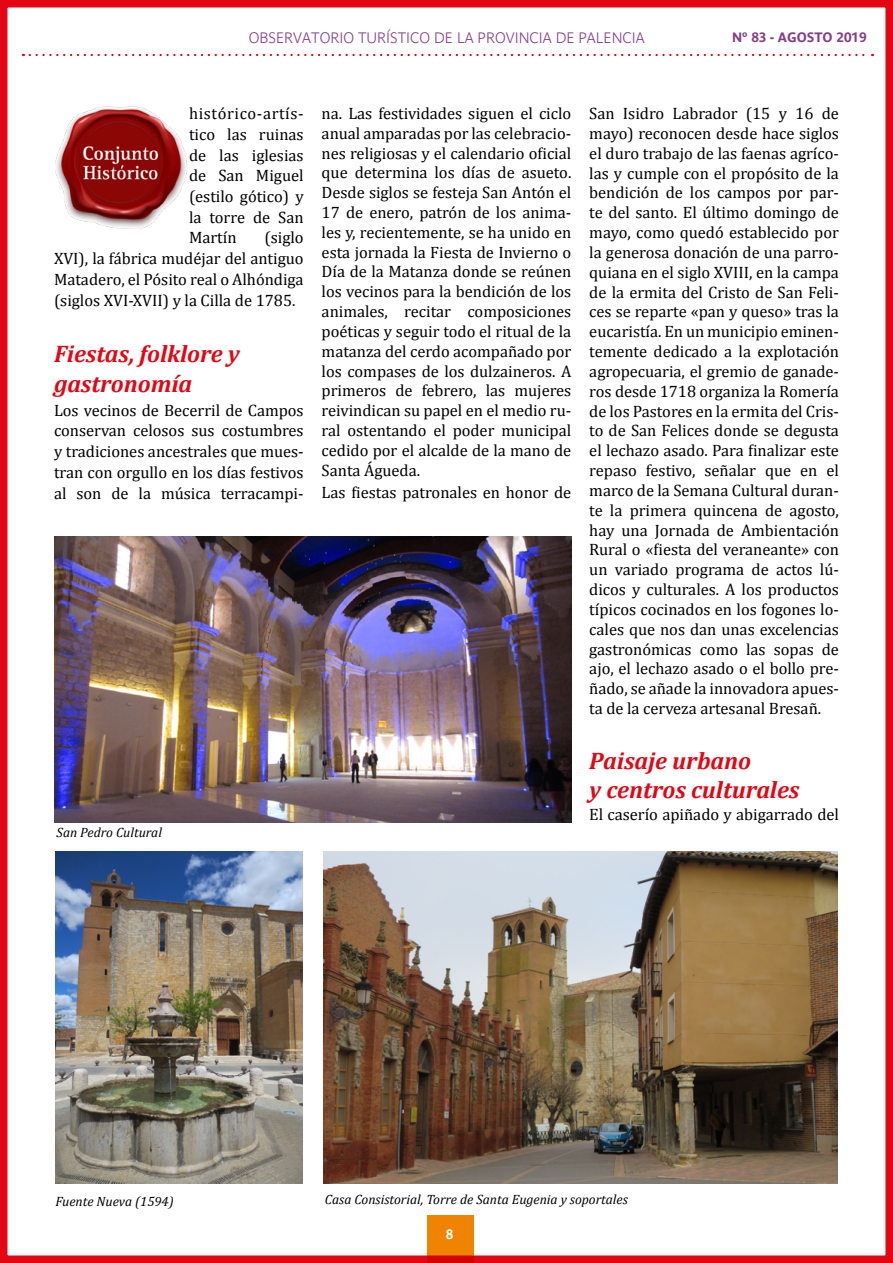
<style>
.page{position:relative;width:893px;height:1263px;background:#fff}
.page>*{position:absolute;margin:0;border:0;box-sizing:border-box;transform-origin:0 0}
.t1{font:italic 700 24px/29.7px "Cambria";color:#e30613}
.t2{font:16.5px/19.8px "Cambria";color:#000;text-align:justify}
.t3{font:700 15px "Parisine Clair";color:#853e88}
.t4{font:italic 13.5px "Cambria";color:#000}
.t5{font:700 13.5px "Parisine";color:#853e88}
.t6{font:700 13.5px "Parisine";color:#fff}
</style>
<div class="page">
<svg style="left:30px;top:54px;width:843px;height:2px"></svg>
<div style="left:427px;top:1216px;width:46px;height:47px;background:#f08300"></div>
<div style="left:0;top:0;width:893px;height:1263px;border:8px solid #e30613"></div>
<img style="left:55px;top:106px;width:133px;height:123px">
<img style="left:55px;top:852px;width:248px;height:331px">
<img style="left:323px;top:852px;width:515px;height:331px">
<img style="left:54px;top:537px;width:517px;height:285px">
<p class="t3" style="left:249px;top:29px;width:398px">OBSERVATORIO TURÍSTICO DE LA PROVINCIA DE PALENCIA</p>
<p class="t5" style="left:732px;top:29px;width:136px">Nº 83 - AGOSTO 2019</p>
<p class="t2" style="left:189px;top:103px;width:116px;line-height:20.7px">histórico-artís&shy;tico las ruinas de las iglesias de San Miguel (estilo gótico) y la torre de San Martín</p>
<p class="t2" style="left:54px;top:227px;width:251px;line-height:20.7px;text-indent:211px">(siglo XVI), la fábrica mudéjar del antiguo Matadero, el Pósito real o Alhóndiga (siglos XVI-XVII) y la Cilla de 1785.</p>
<h1 class="t1" style="left:54px;top:338px;width:187px">Fiestas, folklore y gastronomía</h1>
<p class="t2" style="left:54px;top:400px;width:251px;line-height:20.7px">Los vecinos de Becerril de Campos conservan celosos sus costumbres y tradiciones ancestrales que mues&shy;tran con orgullo en los días festivos al son de la música terracampi-</p>
<p class="t4" style="left:57px;top:823px;width:107px">San Pedro Cultural</p>
<p class="t2" style="left:322px;top:103px;width:251px">na. Las festividades siguen el ciclo anual amparadas por las celebracio&shy;nes religiosas y el calendario oficial que determina los días de asueto.<br>Desde siglos se festeja San Antón el 17 de enero, patrón de los anima&shy;les y, recientemente, se ha unido en esta jornada la Fiesta de Invierno o Día de la Matanza donde se reúnen los vecinos para la bendición de los animales, recitar composiciones poéticas y seguir todo el ritual de la matanza del cerdo acompañado por los compases de los dulzaineros. A primeros de febrero, las mujeres reivindican su papel en el medio ru&shy;ral ostentando el poder municipal cedido por el alcalde de la mano de Santa Águeda.</p>
<p class="t2" style="left:322px;top:483px;width:251px">Las fiestas patronales en honor de</p>
<p class="t2" style="left:589px;top:103px;width:251px">San Isidro Labrador (15 y 16 de mayo) reconocen desde hace siglos el duro trabajo de las faenas agríco&shy;las y cumple con el propósito de la bendición de los campos por par&shy;te del santo. El último domingo de mayo, como quedó establecido por la generosa donación de una parro&shy;quiana en el siglo XVIII, en la campa de la ermita del Cristo de San Feli&shy;ces se reparte «pan y queso» tras la eucaristía. En un municipio eminen&shy;temente dedicado a la explotación agropecuaria, el gremio de ganade&shy;ros desde 1718 organiza la Romería de los Pastores en la ermita del Cris&shy;to de San Felices donde se degusta el lechazo asado. Para finalizar este repaso festivo, señalar que en el marco de la Semana Cultural duran&shy;te la primera quincena de agosto, hay una Jornada de Ambientación Rural o «fiesta del veraneante» con un variado programa de actos lú&shy;dicos y culturales. A los productos típicos cocinados en los fogones lo&shy;cales que nos dan unas excelencias gastronómicas como las sopas de ajo, el lechazo asado o el bollo pre&shy;ñado, se añade la innovadora apues&shy;ta de la cerveza artesanal Bresañ.</p>
<h1 class="t1" style="left:589px;top:745px;width:212px;line-height:28.8px">Paisaje urbano<br>y centros culturales</h1>
<p class="t2" style="left:589px;top:805px;width:251px">El caserío apiñado y abigarrado del</p>
<p class="t4" style="left:55px;top:1192px;width:120px">Fuente Nueva (1594)</p>
<p class="t4" style="left:325px;top:1190px;width:304px">Casa Consistorial, Torre de Santa Eugenia y soportales</p>
<p class="t6" style="left:446px;top:1226px;width:9px">8</p>
</div>
